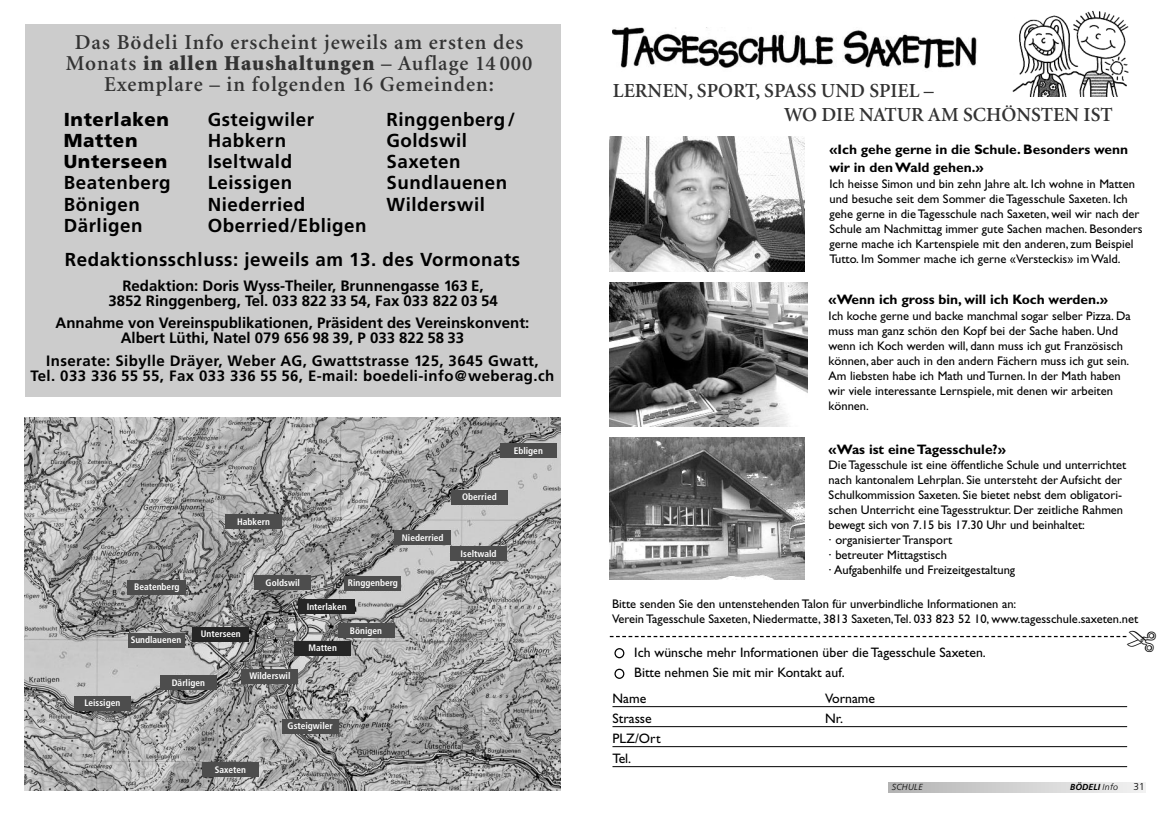
<style>
.page{position:relative;width:1170px;height:815px;background:#fff}
.page>*{position:absolute;margin:0;border:0;box-sizing:border-box;transform-origin:0 0}
.t1{font:600 21.25px/21.2px "Minion";letter-spacing:.05em;color:#333;text-align:center}
.t2{font:600 20px/24px "Minion";color:#333}
.t3{font:700 18.75px/21.2px "Frutiger";letter-spacing:.03em;color:#000}
.t4{font:900 18.75px/21.2px "Frutiger";letter-spacing:.03em;color:#000}
.t5{font:700 15px/15px "Frutiger";color:#000;text-align:center}
.t6{font:700 15px/15px "Frutiger";letter-spacing:.03em;color:#000;text-align:center}
.t7{font:700 13.75px/17.9px "Gill Sans";color:#000}
.t8{font:13.75px/20px "Gill Sans";color:#000}
.t9{font:12.5px/15px "Gill Sans";color:#000}
.t10{font:300 10px "Frutiger";color:#000}
.t11{font:700 condensed 9.38px "Frutiger";color:#fff}
.t12{font:italic 700 8.75px "Frutiger";color:#000}
.t13{font:italic 300 8.75px "Frutiger LT Std";letter-spacing:.035em;color:#000}
.s1{font-weight:900}
.s2{font-family:"Frutiger LT Std";font-weight:300}
</style>
<div class="page">
<img style="left:1012px;top:10px;width:117px;height:87px">
<img style="left:609px;top:438px;width:195px;height:142px">
<img style="left:609px;top:137px;width:195px;height:135px">
<img style="left:612px;top:27px;width:365px;height:42px">
<hr style="left:612px;top:706px;width:514px;height:1px;background:#000">
<hr style="left:612px;top:726px;width:514px;height:1px;background:#000">
<hr style="left:612px;top:746px;width:514px;height:1px;background:#000">
<hr style="left:612px;top:766px;width:514px;height:1px;background:#000">
<svg style="left:614px;top:669px;width:10px;height:10px"></svg>
<svg style="left:888px;top:782px;width:256px;height:11px;background:#d2d2d2"></svg>
<img style="left:609px;top:283px;width:198px;height:144px">
<img style="left:25px;top:418px;width:535px;height:372px">
<div style="left:298px;top:599px;width:57px;height:15px;background:#262626"></div>
<div style="left:344px;top:576px;width:57px;height:15px;background:#4d4d4d"></div>
<div style="left:254px;top:576px;width:57px;height:14px;background:#4d4d4d"></div>
<div style="left:294px;top:641px;width:57px;height:15px;background:#262626"></div>
<div style="left:192px;top:627px;width:57px;height:14px;background:#262626"></div>
<div style="left:128px;top:580px;width:58px;height:15px;background:#4d4d4d"></div>
<div style="left:337px;top:624px;width:57px;height:14px;background:#4d4d4d"></div>
<div style="left:160px;top:676px;width:57px;height:14px;background:#4d4d4d"></div>
<div style="left:282px;top:719px;width:56px;height:14px;background:#4d4d4d"></div>
<div style="left:225px;top:515px;width:57px;height:14px;background:#4d4d4d"></div>
<div style="left:450px;top:546px;width:57px;height:15px;background:#4d4d4d"></div>
<div style="left:74px;top:696px;width:57px;height:14px;background:#4d4d4d"></div>
<div style="left:394px;top:531px;width:57px;height:14px;background:#4d4d4d"></div>
<div style="left:451px;top:490px;width:57px;height:14px;background:#4d4d4d"></div>
<div style="left:500px;top:444px;width:56px;height:14px;background:#4d4d4d"></div>
<div style="left:202px;top:763px;width:57px;height:14px;background:#4d4d4d"></div>
<div style="left:128px;top:633px;width:56px;height:14px;background:#4d4d4d"></div>
<div style="left:241px;top:669px;width:57px;height:14px;background:#4d4d4d"></div>
<div style="left:25px;top:25px;width:535px;height:372px;background:#ccc"></div>
<svg style="left:609px;top:635px;width:518px;height:23px"></svg>
<h1 class="t1" style="left:66px;top:33px;width:468px">Das Bödeli Info erscheint jeweils am ersten des<br>Monats <span class="s1">in allen Haushaltungen</span> – Auflage 14 000<br>Exemplare – in folgenden 16 Gemeinden:</h1>
<h3 class="t3" style="left:386px;top:110px;width:130px">Ringgenberg/<br>Goldswil<br>Saxeten<br>Sundlauenen<br>Wilderswil</h3>
<h3 class="t4" style="left:64px;top:110px;width:107px">Interlaken<br>Matten<br>Unterseen</h3>
<h3 class="t3" style="left:64px;top:174px;width:108px">Beatenberg<br>Bönigen<br>Därligen</h3>
<h3 class="t3" style="left:208px;top:110px;width:160px">Gsteigwiler<br>Habkern<br>Iseltwald<br>Leissigen<br>Niederried<br>Oberried/Ebligen</h3>
<h3 class="t3" style="left:65px;top:250px;width:457px">Redaktionsschluss: jeweils am 13. des Vormonats</h3>
<p class="t5" style="left:108px;top:279px;width:391px">Redaktion: Doris Wyss-Theiler, Brunnengasse 163 E,<br>3852 Ringgenberg, Tel. 033 822 33 54, Fax 033 822 03 54</p>
<p class="t5" style="left:55px;top:317px;width:475px">Annahme von Vereinspublikationen, Präsident des Vereinskonvent:<br>Albert Lüthi, Natel 079 656 98 39, P 033 822 58 33</p>
<p class="t6" style="left:31px;top:354px;width:525px">Inserate: Sibylle Dräyer, Weber AG, Gwattstrasse 125, 3645 Gwatt,<br>Tel. 033 336 55 55, Fax 033 336 55 56, E-mail: boedeli-info@weberag.ch</p>
<p class="t11" style="left:237px;top:518px;width:34px">Habkern</p>
<p class="t11" style="left:402px;top:534px;width:43px">Niederried</p>
<p class="t11" style="left:84px;top:699px;width:37px">Leissigen</p>
<p class="t11" style="left:134px;top:583px;width:47px">Beatenberg</p>
<p class="t11" style="left:131px;top:636px;width:52px">Sundlauenen</p>
<p class="t11" style="left:201px;top:630px;width:41px">Unterseen</p>
<p class="t11" style="left:172px;top:679px;width:35px">Därligen</p>
<p class="t11" style="left:266px;top:579px;width:36px">Goldswil</p>
<p class="t11" style="left:348px;top:579px;width:52px">Ringgenberg</p>
<p class="t11" style="left:307px;top:602px;width:42px">Interlaken</p>
<p class="t11" style="left:249px;top:672px;width:43px">Wilderswil</p>
<p class="t11" style="left:308px;top:644px;width:30px">Matten</p>
<p class="t11" style="left:350px;top:627px;width:34px">Bönigen</p>
<p class="t11" style="left:287px;top:722px;width:47px">Gsteigwiler</p>
<p class="t11" style="left:215px;top:766px;width:33px">Saxeten</p>
<p class="t11" style="left:462px;top:493px;width:36px">Oberried</p>
<p class="t11" style="left:513px;top:447px;width:31px">Ebligen</p>
<p class="t11" style="left:460px;top:550px;width:37px">Iseltwald</p>
<h2 class="t2" style="left:784px;top:80px;width:330px;text-indent:-171px">LERNEN, SPORT, SPASS UND SPIEL –<br>WO DIE NATUR AM SCHÖNSTEN IST</h2>
<p class="t7" style="left:829px;top:142px;width:300px">«Ich gehe gerne in die Schule. Besonders wenn wir in denWald gehen.»</p>
<p class="t9" style="left:829px;top:177px;width:315px">Ich heisse Simon und bin zehn Jahre alt. Ich wohne in Matten und besuche seit dem Sommer die Tagesschule Saxeten. Ich gehe gerne in die Tagesschule nach Saxeten, weil wir nach der Schule am Nachmittag immer gute Sachen machen. Besonders gerne mache ich Kartenspiele mit den anderen, zum Beispiel Tutto. Im Sommer mache ich gerne «Versteckis» imWald.</p>
<p class="t7" style="left:828px;top:292px;width:281px">«Wenn ich gross bin, will ich Koch werden.»</p>
<p class="t9" style="left:828px;top:309px;width:304px">Ich koche gerne und backe manchmal sogar selber Pizza. Da muss man ganz schön den Kopf bei der Sache haben. Und wenn ich Koch werden will, dann muss ich gut Französisch können, aber auch in den andern Fächern muss ich gut sein.<br>Am liebsten habe ich Math und Turnen. In der Math haben wir viele interessante Lernspiele, mit denen wir arbeiten können.</p>
<p class="t7" style="left:828px;top:441px;width:179px">«Was ist eineTagesschule?»</p>
<p class="t9" style="left:828px;top:459px;width:299px">Die Tagesschule ist eine öffentliche Schule und unterrichtet nach kantonalem Lehrplan. Sie untersteht der Aufsicht der Schulkommission Saxeten. Sie bietet nebst dem obligatori&shy;schen Unterricht eine Tagesstruktur. Der zeitliche Rahmen bewegt sich von 7.15 bis 17.30 Uhr und beinhaltet:<br>· organisierter Transport<br>· betreuter Mittagstisch<br>· Aufgabenhilfe und Freizeitgestaltung</p>
<p class="t9" style="left:612px;top:597px;width:527px">Bitte senden Sie den untenstehenden Talon für unverbindliche Informationen an:<br>Verein Tagesschule Saxeten, Niedermatte, 3813 Saxeten,Tel. 033 823 52 10, www.tagesschule.saxeten.net</p>
<p class="t8" style="left:634px;top:644px;width:353px">Ich wünsche mehr Informationen über die Tagesschule Saxeten.<br>Bitte nehmen Sie mit mir Kontakt auf.</p>
<p class="t8" style="left:612px;top:690px;width:35px">Name</p>
<p class="t8" style="left:825px;top:690px;width:51px">Vorname</p>
<p class="t8" style="left:612px;top:710px;width:41px">Strasse</p>
<p class="t8" style="left:825px;top:710px;width:19px">Nr.</p>
<p class="t8" style="left:612px;top:730px;width:50px">PLZ/Ort<br>Tel.</p>
<p class="t13" style="left:891px;top:784px;width:33px">SCHULE</p>
<p class="t12" style="left:1069px;top:784px;width:50px">BÖDELI <span class="s2">Info</span></p>
<p class="t10" style="left:1133px;top:783px;width:13px">31</p>
</div>
